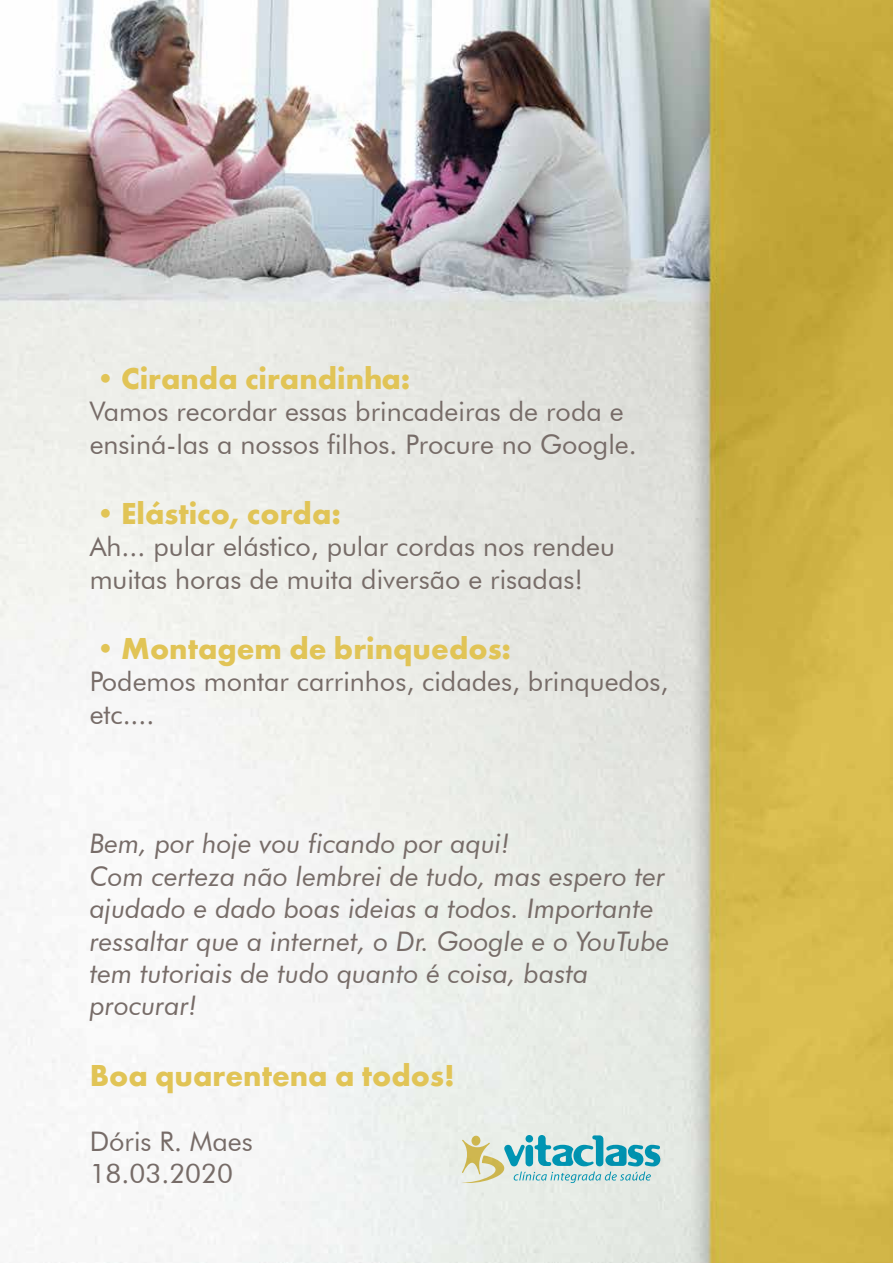
<style>
.page{position:relative;width:893px;height:1263px;background:#fff}
.page>*{position:absolute;margin:0;border:0;box-sizing:border-box;transform-origin:0 0}
.t1{font:700 31.5px "Futura PT";color:#e1c456}
.t2{font:27px/32.4px "Futura BT";color:#776c68}
.t3{font:italic 27px/32.4px "Futura BT";color:#776c68}
</style>
<div class="page">
<img style="left:0;top:0;width:893px;height:1263px">
<svg style="left:461px;top:1135px;width:199px;height:48px;background:#a7d0cc"></svg>
<p class="t1" style="left:90px;top:358px;width:322px">•Ciranda cirandinha:</p>
<p class="t2" style="left:90px;top:395px;width:548px">Vamos recordar essas brincadeiras de roda e ensiná-las a nossos filhos. Procure no Google.</p>
<p class="t1" style="left:90px;top:493px;width:253px">•Elástico, corda:</p>
<p class="t2" style="left:90px;top:530px;width:527px">Ah... pular elástico, pular cordas nos rendeu muitas horas de muita diversão e risadas!</p>
<p class="t1" style="left:90px;top:628px;width:423px">•Montagem de brinquedos:</p>
<p class="t2" style="left:90px;top:665px;width:580px">Podemos montar carrinhos, cidades, brinquedos, etc....</p>
<p class="t3" style="left:90px;top:827px;width:581px">Bem, por hoje vou ficando por aqui!<br>Com certeza não lembrei de tudo, mas espero ter ajudado e dado boas ideias a todos. Importante ressaltar que a internet, o Dr. Google e o YouTube tem tutoriais de tudo quanto é coisa, basta procurar!</p>
<p class="t1" style="left:90px;top:1055px;width:367px">Boa quarentena a todos!</p>
<p class="t2" style="left:90px;top:1124px;width:165px">Dóris R. Maes<br>18.03.2020</p>
</div>
